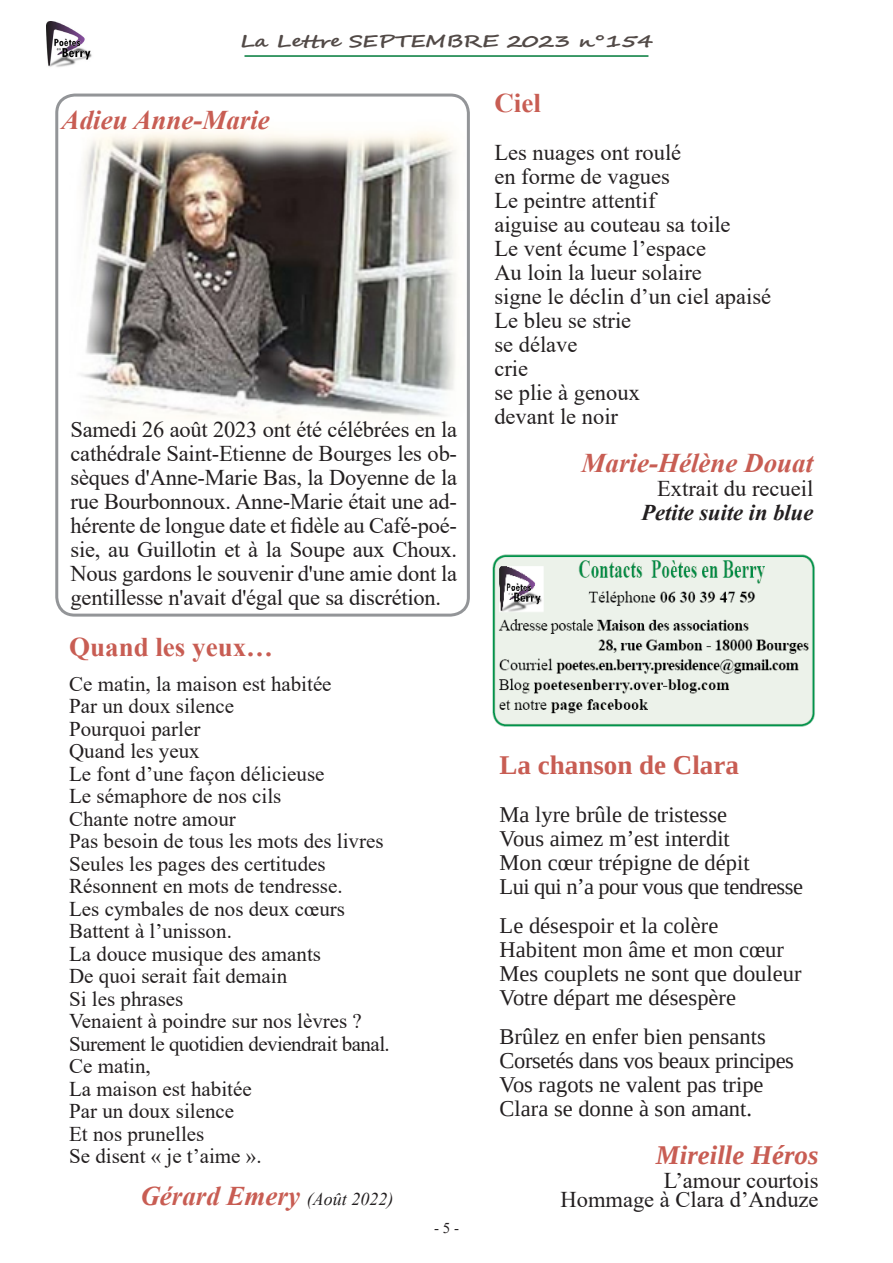
<style>
.page{position:relative;width:893px;height:1263px;background:#fff}
.page>*{position:absolute;margin:0;border:0;box-sizing:border-box;transform-origin:0 0}
.No_Spacing{font:italic 700 27px "Times New Roman";color:#c85d53}
.t1{font:700 27px "Times New Roman";color:#c85d53}
.t2{font:700 27px "Liberation Serif";color:#c85d53}
.t3{font:italic 700 27px "Liberation Serif";color:#c85d53}
.t4{font:22.5px/24px "Times New Roman";color:#231f20;text-align:justify}
.t5{font:22.5px "Liberation Serif";color:#231f20}
.t6{font:22.5px "Liberation Serif";letter-spacing:-.025em;color:#231f20}
.t7{font:22.5px "Liberation Serif";letter-spacing:-.02em;color:#231f20}
.t8{font:italic 700 22.5px "Times New Roman";color:#231f20}
.No_Spacing-2{font:21px "Times New Roman";color:#231f20}
.No_Spacing-3{font:21px "Times New Roman";letter-spacing:-.025em;color:#231f20}
.t9{font:700 16.8px "Segoe Script";letter-spacing:-.025em;color:#524a47;scale:1.33 1}
.t10{font:15px "Times New Roman";color:#231f20}
.s1{font-weight:400;font-size:18px;color:#231f20}
</style>
<div class="page">
<hr style="left:244px;top:55px;width:404px;height:2px;background:#007a3a">
<img style="left:47px;top:21px;width:45px;height:46px">
<img style="left:81px;top:131px;width:375px;height:291px">
<img style="left:492px;top:554px;width:323px;height:173px">
<div style="left:55px;top:94px;width:415px;height:523px;border:3px solid #939598;border-radius:18px"></div>
<p class="t9" style="left:240px;top:27px;width:312px">La Lettre SEPTEMBRE 2023 n°154</p>
<p class="No_Spacing" style="left:62px;top:101px;width:210px">Adieu Anne-Marie</p>
<p class="t4" style="left:71px;top:416px;width:388px">Samedi 26 août 2023 ont été célébrées en la cathédrale Saint-Etienne de Bourges les ob&shy;sèques d'Anne-Marie Bas, la Doyenne de la rue Bourbonnoux. Anne-Marie était une ad&shy;hérente de longue date et fidèle au Café-poé&shy;sie, au Guillotin et à la Soupe aux Choux.<br>Nous gardons le souvenir d'une amie dont la gentillesse n'avait d'égal que sa discrétion.</p>
<p class="t1" style="left:69px;top:628px;width:206px">Quand les yeux…</p>
<p class="No_Spacing-2" style="left:69px;top:669px;width:264px">Ce matin, la maison est habitée</p>
<p class="No_Spacing-2" style="left:69px;top:691px;width:167px">Par un doux silence</p>
<p class="No_Spacing-2" style="left:69px;top:714px;width:133px">Pourquoi parler</p>
<p class="No_Spacing-2" style="left:69px;top:736px;width:132px">Quand les yeux</p>
<p class="No_Spacing-2" style="left:69px;top:759px;width:257px">Le font d’une façon délicieuse</p>
<p class="No_Spacing-2" style="left:69px;top:781px;width:214px">Le sémaphore de nos cils</p>
<p class="No_Spacing-2" style="left:69px;top:804px;width:168px">Chante notre amour</p>
<p class="No_Spacing-2" style="left:69px;top:826px;width:316px">Pas besoin de tous les mots des livres</p>
<p class="No_Spacing-2" style="left:69px;top:849px;width:258px">Seules les pages des certitudes</p>
<p class="No_Spacing-2" style="left:69px;top:871px;width:275px">Résonnent en mots de tendresse.</p>
<p class="No_Spacing-2" style="left:69px;top:894px;width:277px">Les cymbales de nos deux cœurs</p>
<p class="No_Spacing-2" style="left:69px;top:916px;width:164px">Battent à l’unisson.</p>
<p class="No_Spacing-2" style="left:69px;top:939px;width:253px">La douce musique des amants</p>
<p class="No_Spacing-2" style="left:69px;top:961px;width:220px">De quoi serait fait demain</p>
<p class="No_Spacing-2" style="left:69px;top:984px;width:116px">Si les phrases</p>
<p class="No_Spacing-2" style="left:69px;top:1006px;width:294px">Venaient à poindre sur nos lèvres ?</p>
<p class="No_Spacing-3" style="left:69px;top:1029px;width:322px">Surement le quotidien deviendrait banal.</p>
<p class="No_Spacing-2" style="left:69px;top:1051px;width:83px">Ce matin,</p>
<p class="No_Spacing-2" style="left:69px;top:1074px;width:184px">La maison est habitée</p>
<p class="No_Spacing-2" style="left:69px;top:1096px;width:167px">Par un doux silence</p>
<p class="No_Spacing-2" style="left:69px;top:1119px;width:137px">Et nos prunelles</p>
<p class="No_Spacing-2" style="left:69px;top:1141px;width:194px">Se disent « je t’aime ».</p>
<p class="No_Spacing" style="left:140px;top:1177px;width:254px">Gérard Emery <span class="s1">(Août 2022)</span></p>
<p class="t10" style="left:434px;top:1217px;width:26px">- 5 -</p>
<p class="t1" style="left:494px;top:83px;width:48px">Ciel</p>
<p class="t4" style="left:494px;top:140px;width:188px">Les nuages ont roulé</p>
<p class="t4" style="left:494px;top:164px;width:177px">en forme de vagues</p>
<p class="t4" style="left:494px;top:188px;width:163px">Le peintre attentif</p>
<p class="t4" style="left:494px;top:212px;width:238px">aiguise au couteau sa toile</p>
<p class="t4" style="left:494px;top:236px;width:213px">Le vent écume l’espace</p>
<p class="t4" style="left:494px;top:260px;width:209px">Au loin la lueur solaire</p>
<p class="t4" style="left:494px;top:284px;width:278px">signe le déclin d’un ciel apaisé</p>
<p class="t4" style="left:494px;top:308px;width:138px">Le bleu se strie</p>
<p class="t4" style="left:494px;top:332px;width:85px">se délave</p>
<p class="t4" style="left:494px;top:356px;width:35px">crie</p>
<p class="t4" style="left:494px;top:380px;width:147px">se plie à genoux</p>
<p class="t4" style="left:494px;top:404px;width:125px">devant le noir</p>
<p class="No_Spacing" style="left:582px;top:444px;width:233px">Marie-Hélène Douat</p>
<p class="t4" style="left:657px;top:476px;width:158px">Extrait du recueil</p>
<p class="t8" style="left:641px;top:497px;width:173px">Petite suite in blue</p>
<p class="t2" style="left:500px;top:747px;width:241px">La chanson de Clara</p>
<p class="t5" style="left:500px;top:800px;width:229px">Ma lyre brûle de tristesse</p>
<p class="t5" style="left:500px;top:824px;width:232px">Vous aimez m’est interdit</p>
<p class="t5" style="left:500px;top:848px;width:251px">Mon cœur trépigne de dépit</p>
<p class="t6" style="left:500px;top:872px;width:305px">Lui qui n’a pour vous que tendresse</p>
<p class="t5" style="left:500px;top:911px;width:220px">Le désespoir et la colère</p>
<p class="t5" style="left:500px;top:935px;width:286px">Habitent mon âme et mon cœur</p>
<p class="t5" style="left:500px;top:959px;width:303px">Mes couplets ne sont que douleur</p>
<p class="t5" style="left:500px;top:983px;width:238px">Votre départ me désespère</p>
<p class="t5" style="left:500px;top:1022px;width:268px">Brûlez en enfer bien pensants</p>
<p class="t7" style="left:500px;top:1046px;width:296px">Corsetés dans vos beaux principes</p>
<p class="t5" style="left:500px;top:1070px;width:265px">Vos ragots ne valent pas tripe</p>
<p class="t5" style="left:500px;top:1094px;width:254px">Clara se donne à son amant.</p>
<p class="t3" style="left:656px;top:1137px;width:164px">Mireille Héros</p>
<p class="t4" style="left:664px;top:1168px;width:156px">L’amour courtois</p>
<p class="t4" style="left:560px;top:1187px;width:260px">Hommage à Clara d’Anduze</p>
</div>
